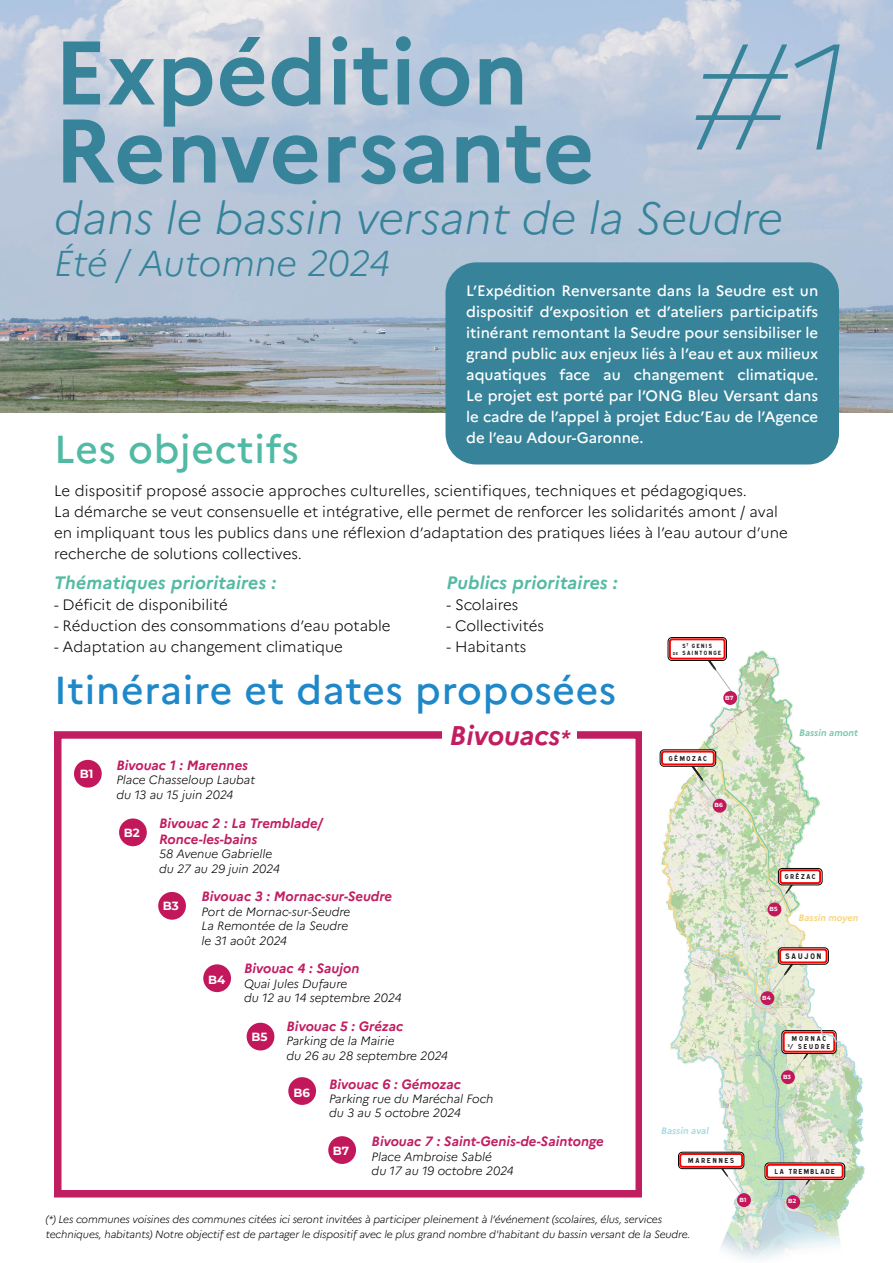
<style>
.page{position:relative;width:893px;height:1263px;background:#fff}
.page>*{position:absolute;margin:0;border:0;box-sizing:border-box;transform-origin:0 0}
.t1{font:italic 100 150px "Marianne";color:#36839a}
.t2{font:90px "Marianne Inline";color:#37839a}
.t3{font:italic 300 45px "Marianne";color:#36839a}
.t4{font:500 39px "Marianne";letter-spacing:.02em;color:#1e88c9}
.t5{font:500 39px "Marianne";letter-spacing:.02em;color:#51baa4}
.t6{font:italic 300 36px "Marianne";letter-spacing:-.01em;color:#36839a}
.t7{font:italic 700 27px "Marianne";color:#c11e62}
.t8{font:italic 700 18px "Marianne";letter-spacing:.01em;color:#54baa4}
.t9{font:500 15px/21px "Marianne";color:#fff;text-align:justify}
.t10{font:300 15px/21px "Marianne";color:#000001}
.t11{font:300 15px "Marianne";color:#000002}
.t12{font:italic 700 13.5px/16.2px "Marianne";color:#c11e62}
.t13{font:italic 300 12px "Marianne";color:#020000}
.t14{font:700 11.85px "Montserrat";color:#fff}
.t15{font:italic 300 10.5px/15px "Marianne";letter-spacing:-.01em;color:#020000}
.t16{font:italic 700 9.45px "Marianne";color:#7bc9ab}
.t17{font:italic 700 9.45px "Marianne";color:#f8d680}
.t18{font:italic 700 9.45px "Marianne";color:#a7dce4}
.t19{font:7.8px "Caracteres L1";letter-spacing:.25em;color:#231f20}
.t20{font:7.05px "Caracteres L1";letter-spacing:.2em;color:#231f20}
.t21{font:7.05px "Caracteres L1";letter-spacing:.28em;color:#231f20}
.t22{font:6.9px/7.6px "Caracteres L1";letter-spacing:.3em;color:#231f20;text-align:center}
.t23{font:6.9px "Caracteres L1";letter-spacing:.25em;color:#231f20}
.t24{font:5.85px/7.1px "Caracteres L1";letter-spacing:.25em;color:#231f20;text-align:center}
.t25{font:700 5.85px "Montserrat";color:#fff}
.s1{font-size:3.9px}
.s2{font-size:21px}
</style>
<div class="page">
<div style="left:54px;top:731px;width:589px;height:466px;border:8px solid #c11e62"></div>
<img style="left:642px;top:637px;width:198px;height:623px">
<div style="left:668px;top:637px;width:58px;height:23px;background:#fff;border-radius:4px"></div>
<div style="left:668px;top:637px;width:59px;height:23px;border:1px solid #000;border-radius:4px"></div>
<div style="left:669px;top:638px;width:57px;height:22px;border:2px solid #fd0100;border-radius:2px"></div>
<svg style="left:670px;top:901px;width:195px;height:337px"></svg>
<div style="left:778px;top:948px;width:50px;height:16px;background:#fff;border-radius:4px"></div>
<div style="left:778px;top:948px;width:50px;height:16px;border:1px solid #000;border-radius:4px"></div>
<div style="left:779px;top:948px;width:48px;height:15px;border:2px solid #fd0100;border-radius:2px"></div>
<svg style="left:793px;top:1179px;width:24px;height:23px"></svg>
<svg style="left:717px;top:1169px;width:23px;height:25px"></svg>
<div style="left:765px;top:1163px;width:80px;height:16px;background:#fff;border-radius:4px"></div>
<div style="left:765px;top:1163px;width:80px;height:16px;border:1px solid #000;border-radius:4px"></div>
<div style="left:766px;top:1164px;width:78px;height:14px;border:2px solid #fd0100;border-radius:2px"></div>
<div style="left:442px;top:725px;width:134px;height:20px;background:#fff"></div>
<div style="left:778px;top:868px;width:44px;height:17px;border:1px solid #000;border-radius:4px"></div>
<div style="left:779px;top:869px;width:42px;height:15px;border:2px solid #fd0100;border-radius:2px"></div>
<img style="left:0;top:0;width:893px;height:412px">
<div style="left:445px;top:262px;width:394px;height:202px;background:#36839a;border-radius:31px"></div>
<svg style="left:662px;top:642px;width:157px;height:364px"></svg>
<div style="left:660px;top:750px;width:56px;height:16px;background:#fff;border-radius:4px"></div>
<div style="left:660px;top:750px;width:56px;height:16px;border:1px solid #000;border-radius:4px"></div>
<div style="left:661px;top:751px;width:54px;height:14px;border:2px solid #fd0100;border-radius:2px"></div>
<div style="left:713px;top:799px;width:14px;height:14px;background:#c2185b;border-radius:50%"></div>
<div style="left:767px;top:902px;width:14px;height:14px;background:#c2185b;border-radius:50%"></div>
<div style="left:760px;top:991px;width:14px;height:14px;background:#c2185b;border-radius:50%"></div>
<div style="left:781px;top:1070px;width:14px;height:14px;background:#c2185b;border-radius:50%"></div>
<div style="left:678px;top:1152px;width:66px;height:17px;background:#fff;border-radius:4px"></div>
<div style="left:678px;top:1152px;width:66px;height:17px;border:1px solid #000;border-radius:4px"></div>
<div style="left:679px;top:1153px;width:64px;height:15px;border:2px solid #fd0100;border-radius:2px"></div>
<div style="left:737px;top:1193px;width:14px;height:14px;background:#c2185b;border-radius:50%"></div>
<div style="left:74px;top:760px;width:28px;height:28px;background:#c2185b;border-radius:50%"></div>
<div style="left:119px;top:818px;width:28px;height:28px;background:#c2185b;border-radius:50%"></div>
<div style="left:158px;top:892px;width:28px;height:28px;background:#c2185b;border-radius:50%"></div>
<div style="left:203px;top:964px;width:28px;height:28px;background:#c2185b;border-radius:50%"></div>
<div style="left:247px;top:1023px;width:27px;height:27px;background:#c2185b;border-radius:50%"></div>
<div style="left:288px;top:1077px;width:28px;height:28px;background:#c2185b;border-radius:50%"></div>
<div style="left:328px;top:1136px;width:28px;height:28px;background:#c2185b;border-radius:50%"></div>
<div style="left:786px;top:1195px;width:14px;height:14px;background:#c2185b;border-radius:50%"></div>
<p class="t2" style="left:54px;top:18px;width:476px">Expédition</p>
<p class="t1" style="left:694px;top:5px;width:159px">#1</p>
<p class="t2" style="left:54px;top:96px;width:542px">Renversante</p>
<p class="t3" style="left:54px;top:190px;width:730px">dans le bassin versant de la Seudre</p>
<p class="t6" style="left:54px;top:241px;width:338px">Été / Automne 2024</p>
<p class="t9" style="left:466px;top:280px;width:354px">L’Expédition Renversante dans la Seudre est un dispositif d’exposition et d’ateliers participatifs itinérant remontant la Seudre pour sensibiliser le grand public aux enjeux liés à l’eau et aux milieux aquatiques face au changement climatique.<br>Le projet est porté par l’ONG Bleu Versant dans le cadre de l’appel à projet Educ’Eau de l’Agence de l’eau Adour-Garonne.</p>
<p class="t5" style="left:54px;top:425px;width:246px">Les objectifs</p>
<p class="t10" style="left:54px;top:480px;width:694px">Le dispositif proposé associe approches culturelles, scientifiques, techniques et pédagogiques.</p>
<p class="t10" style="left:54px;top:501px;width:735px">La démarche se veut consensuelle et intégrative, elle permet de renforcer les solidarités amont / aval en impliquant tous les publics dans une réflexion d’adaptation des pratiques liées à l’eau autour d’une recherche de solutions collectives.</p>
<p class="t8" style="left:446px;top:572px;width:173px">Publics prioritaires :</p>
<p class="t11" style="left:446px;top:596px;width:73px">- Scolaires</p>
<p class="t11" style="left:446px;top:617px;width:99px">- Collectivités</p>
<p class="t11" style="left:446px;top:638px;width:81px">- Habitants</p>
<p class="t8" style="left:54px;top:572px;width:224px">Thématiques prioritaires :</p>
<p class="t11" style="left:54px;top:596px;width:175px">- Déficit de disponibilité</p>
<p class="t11" style="left:54px;top:617px;width:338px">- Réduction des consommations d’eau potable</p>
<p class="t11" style="left:54px;top:638px;width:290px">- Adaptation au changement climatique</p>
<p class="t24" style="left:673px;top:642px;width:49px">S<sup>T</sup> GENIS<br><span class="s1">DE</span> SAINTONGE</p>
<p class="t4" style="left:54px;top:667px;width:564px">Itinéraire et dates proposées</p>
<p class="t14" style="left:80px;top:765px;width:15px">B1</p>
<p class="t7" style="left:450px;top:719px;width:122px">Bivouacs<span class="s2">*</span></p>
<p class="t12" style="left:117px;top:757px;width:133px">Bivouac 1 : Marennes</p>
<p class="t13" style="left:117px;top:773px;width:140px">Place Chasseloup Laubat</p>
<p class="t13" style="left:117px;top:787px;width:118px">du 13 au 15 juin 2024</p>
<p class="t12" style="left:159px;top:815px;width:165px">Bivouac 2 : La Tremblade/<br>Ronce-les-bains</p>
<p class="t13" style="left:159px;top:846px;width:115px">58 Avenue Gabrielle</p>
<p class="t13" style="left:159px;top:861px;width:122px">du 27 au 29 juin 2024</p>
<p class="t12" style="left:202px;top:888px;width:192px">Bivouac 3 : Mornac-sur-Seudre</p>
<p class="t13" style="left:202px;top:904px;width:150px">Port de Mornac-sur-Seudre</p>
<p class="t13" style="left:202px;top:918px;width:148px">La Remontée de la Seudre</p>
<p class="t13" style="left:202px;top:933px;width:87px">le 31 août 2024</p>
<p class="t12" style="left:244px;top:960px;width:117px">Bivouac 4 : Saujon</p>
<p class="t13" style="left:244px;top:976px;width:105px">Quai Jules Dufaure</p>
<p class="t13" style="left:244px;top:990px;width:159px">du 12 au 14 septembre 2024</p>
<p class="t12" style="left:287px;top:1018px;width:118px">Bivouac 5 : Grézac</p>
<p class="t13" style="left:287px;top:1034px;width:110px">Parking de la Mairie</p>
<p class="t13" style="left:287px;top:1048px;width:163px">du 26 au 28 septembre 2024</p>
<p class="t12" style="left:329px;top:1076px;width:133px">Bivouac 6 : Gémozac</p>
<p class="t13" style="left:329px;top:1091px;width:166px">Parking rue du Maréchal Foch</p>
<p class="t13" style="left:329px;top:1106px;width:133px">du 3 au 5 octobre 2024</p>
<p class="t12" style="left:372px;top:1133px;width:234px">Bivouac 7 : Saint-Genis-de-Saintonge</p>
<p class="t13" style="left:372px;top:1149px;width:122px">Place Ambroise Sablé</p>
<p class="t13" style="left:372px;top:1163px;width:144px">du 17 au 19 octobre 2024</p>
<p class="t14" style="left:124px;top:824px;width:17px">B2</p>
<p class="t14" style="left:163px;top:897px;width:18px">B3</p>
<p class="t14" style="left:208px;top:971px;width:19px">B4</p>
<p class="t14" style="left:251px;top:1028px;width:18px">B5</p>
<p class="t14" style="left:294px;top:1084px;width:18px">B6</p>
<p class="t14" style="left:333px;top:1142px;width:18px">B7</p>
<p class="t25" style="left:725px;top:694px;width:10px">B7</p>
<p class="t23" style="left:669px;top:754px;width:39px">GÉMOZAC</p>
<p class="t25" style="left:715px;top:801px;width:10px">B6</p>
<p class="t18" style="left:661px;top:1125px;width:49px">Bassin aval</p>
<p class="t21" style="left:688px;top:1156px;width:47px">MARENNES</p>
<p class="t25" style="left:740px;top:1196px;width:8px">B1</p>
<p class="t15" style="left:46px;top:1211px;width:646px">(*) Les communes voisines des communes citées ici seront invitées à participer pleinement à l’événement (scolaires, élus, services techniques, habitants) Notre objectif est de partager le dispositif avec le plus grand nombre d'habitant du bassin versant de la Seudre.</p>
<p class="t16" style="left:799px;top:727px;width:60px">Bassin amont</p>
<p class="t23" style="left:785px;top:873px;width:32px">GRÉZAC</p>
<p class="t25" style="left:769px;top:904px;width:10px">B5</p>
<p class="t17" style="left:799px;top:912px;width:61px">Bassin moyen</p>
<p class="t19" style="left:785px;top:952px;width:37px">SAUJON</p>
<p class="t25" style="left:762px;top:993px;width:10px">B4</p>
<p class="t22" style="left:788px;top:1035px;width:44px">MORNAC<br><sup>S</sup>/ SEUDRE</p>
<p class="t25" style="left:783px;top:1072px;width:10px">B3</p>
<p class="t20" style="left:775px;top:1167px;width:61px">LA TREMBLADE</p>
<p class="t25" style="left:788px;top:1197px;width:9px">B2</p>
</div>
